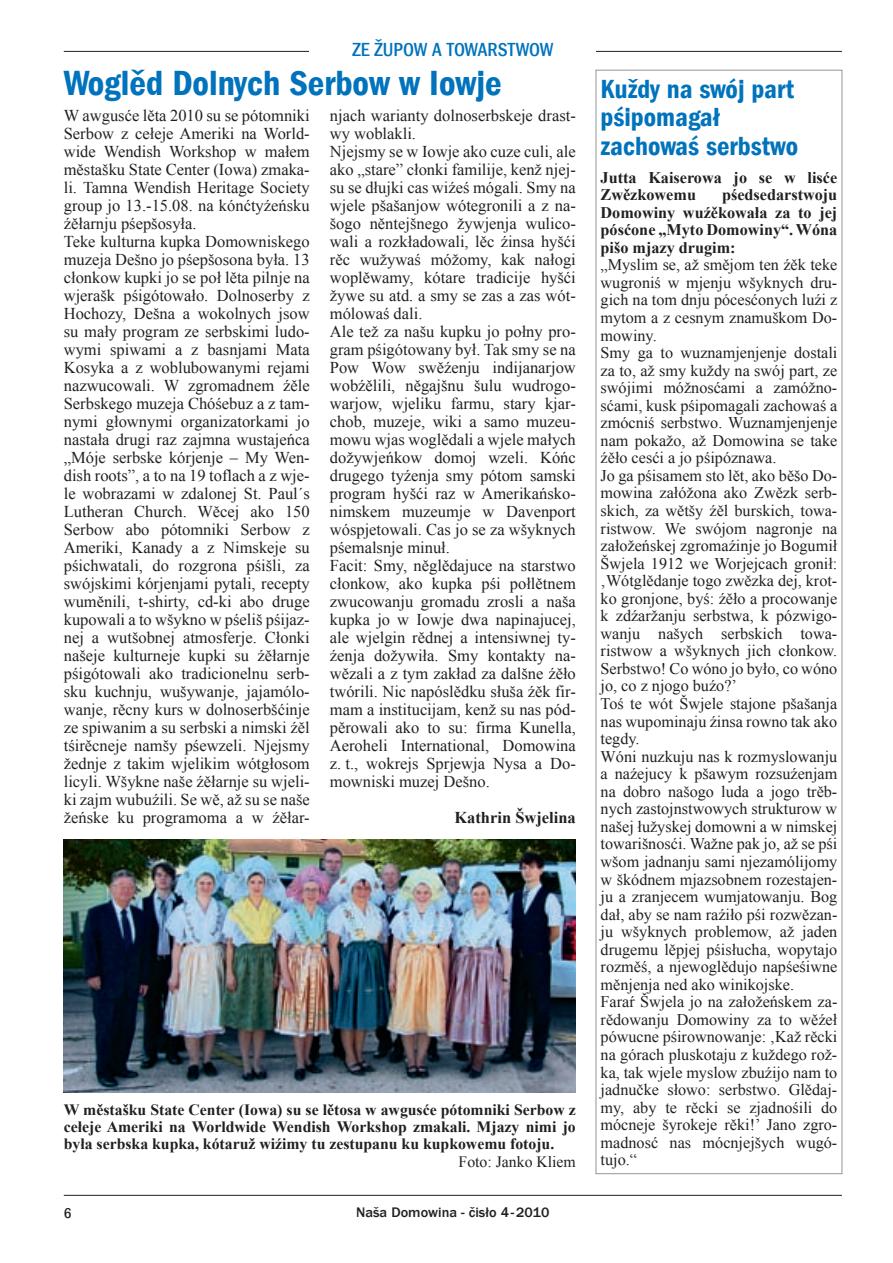
<style>
.page{position:relative;width:893px;height:1263px;background:#fff}
.page>*{position:absolute;margin:0;border:0;box-sizing:border-box;transform-origin:0 0}
.t1{font:36px "Franklin Gothic LT Com Dm Cn";color:#0073bc}
.t2{font:27px/28.5px "Franklin Gothic LT Com Dm Cn";color:#0073bc}
.t3{font:500 condensed 19.5px "Franklin Gothic LT Com";color:#0073bc}
.t4{font:16.5px/18px "Times New Roman";color:#231f20}
.t5{font:700 16.5px "Times New Roman";color:#231f20}
.t6{font:16.2px/17.5px "Times New Roman";color:#231f20}
.t7{font:700 16.2px/17.5px "Times New Roman";color:#231f20}
.t8{font:700 15.75px/17.2px "Times New Roman";color:#231f20;text-align:justify}
.t9{font:15.75px "Times New Roman";color:#231f20}
.t10{font:500 condensed 15px "Franklin Gothic LT Com";color:#231f20}
.t11{font:500 14.25px "Franklin Gothic LT Com";color:#231f20}
</style>
<div class="page">
<hr style="left:64px;top:51px;width:778px;height:1px;background:#231f20">
<hr style="left:64px;top:1195px;width:778px;height:1px;background:#231f20">
<div style="left:310px;top:43px;width:286px;height:13px;background:#fff"></div>
<img style="left:64px;top:839px;width:512px;height:254px">
<p class="t3" style="left:352px;top:38px;width:202px">ZE ŽUPOW A TOWARST WOW</p>
<h1 class="t1" style="left:64px;top:62px;width:439px">Woglěd Dolnych Serbow w Iowje</h1>
<p class="t4" style="left:64px;top:106px;width:247px">W awgusće lěta 2010 su se pótomniki Serbow z cełeje Ameriki na World&shy;wide Wendish Workshop w małem městašku State Center (Iowa) zmaka&shy;li. Tamna Wendish Heritage Society group jo 13.-15.08. na kónćtyźeńsku źěłarnju pśepšosyła.<br>Teke kulturna kupka Domowniskego muzeja Dešno jo pśepšosona była. 13 cłonkow kupki jo se poł lěta pilnje na wjerašk pśigótowało. Dolnoserby z Hochozy, Dešna a wokolnych jsow su mały program ze serbskimi ludo&shy;wymi spiwami a z basnjami Mata Kosyka a z woblubowanymi rejami nazwucowali. W zgromadnem źěle Serbskego muzeja Chóśebuz a z tam&shy;nymi głownymi organizatorkami jo nastała drugi raz zajmna wustajeńca „Móje serbske kórjenje – My Wen&shy;dish roots”, a to na 19 toflach a z wje&shy;le wobrazami w zdalonej St. Paul´s Lutheran Church. Wěcej ako 150<br>Serbow abo pótomniki Serbow z Ameriki, Kanady a z Nimskeje su pśichwatali, do rozgrona pśišli, za swójskimi kórjenjami pytali, recepty wuměnili, t-shirty, cd-ki abo druge kupowali a to wšykno w pśeliš pśijaz&shy;nej a wutšobnej atmosferje. Cłonki našeje kulturneje kupki su źěłarnje pśigótowali ako tradicionelnu serb&shy;sku kuchnju, wušywanje, jajamólo&shy;wanje, rěcny kurs w dolnoserbšćinje ze spiwanim a su serbski a nimski źěl tśirěcneje namšy pśewzeli. Njejsmy žednje z takim wjelikim wótgłosom licyli. Wšykne naše źěłarnje su wjeli&shy;ki zajm wubuźili. Se wě, až su se naše žeńske ku programoma a w źěłar-</p>
<p class="t4" style="left:330px;top:106px;width:247px">njach warianty dolnoserbskeje drast&shy;wy woblakli.<br>Njejsmy se w Iowje ako cuze culi, ale ako „stare” cłonki familije, kenž njej&shy;su se dłujki cas wiźeś mógali. Smy na wjele pšašanjow wótegronili a z na&shy;šogo něntejšnego žywjenja wulico&shy;wali a rozkładowali, lěc źinsa hyšći rěc wužywaś móžomy, kak nałogi woplěwamy, kótare tradicije hyšći žywe su atd. a smy se zas a zas wót&shy;mólowaś dali.<br>Ale tež za našu kupku jo połny pro&shy;gram pśigótowany był. Tak smy se na<br>Pow Wow swěźenju indijanarjow wobźělili, něgajšnu šulu wudrogo&shy;warjow, wjeliku farmu, stary kjar&shy;chob, muzeje, wiki a samo muzeu&shy;mowu wjas woglědali a wjele małych dožywjeńkow domoj wzeli. Kóńc drugego tyźenja smy pótom samski program hyšći raz w Amerikańsko&shy;nimskem muzeumje w Davenport wóspjetowali. Cas jo se za wšyknych pśemalsnje minuł.<br>Facit: Smy, něglědajuce na starstwo cłonkow, ako kupka pśi połlětnem zwucowanju gromadu zrosli a naša kupka jo w Iowje dwa napinajucej, ale wjelgin rědnej a intensiwnej ty&shy;źenja dožywiła. Smy kontakty na&shy;wězali a z tym zakład za dalšne źěło twórili. Nic napóslědku słuša źěk fir&shy;mam a institucijam, kenž su nas pód&shy;pěrowali ako to su: firma Kunella,<br>Aeroheli International, Domowina z. t., wokrejs Sprjewja Nysa a Do&shy;mowniski muzej Dešno.</p>
<p class="t5" style="left:454px;top:806px;width:123px">Kathrin Šwjelina</p>
<p class="t8" style="left:64px;top:1100px;width:514px">W městašku State Center (Iowa) su se lětosa w awgusće pótomniki Serbow z cełeje Ameriki na Worldwide Wendish Workshop zmakali. Mjazy nimi jo była serbska kupka, kótaruž wiźimy tu zestupanu ku kupkowemu fotoju.</p>
<p class="t9" style="left:459px;top:1151px;width:119px">Foto: Janko Kliem</p>
<p class="t10" style="left:64px;top:1204px;width:9px">6</p>
<p class="t11" style="left:356px;top:1205px;width:195px">Naša Domowina - čisło 4-2010</p>
<h2 class="t2" style="left:601px;top:74px;width:199px">Kuždy na swój part pśipomagał zachowaś serbstwo</h2>
<p class="t7" style="left:601px;top:168px;width:238px">Jutta Kaiserowa jo se w lisće<br>Zwězkowemu</p>
<p class="t7" style="left:601px;top:186px;width:238px;text-align:justify;text-indent:121px">pśedsedarstwoju Domowiny wuźěkowała za to jej pósćone „Myto Domowiny“. Wóna pišo mjazy drugim:</p>
<p class="t6" style="left:601px;top:256px;width:238px">„Myslim se, až smějom ten źěk teke wugroniś w mjenju wšyknych dru&shy;gich na tom dnju pócesćonych luźi z mytom a z cesnym znamuškom Do&shy;mowiny.<br>Smy ga to wuznamjenjenje dostali za to, až smy kuždy na swój part, ze swójimi móžnosćami a zamóžno&shy;sćami, kusk pśipomagali zachowaś a zmócniś serbstwo. Wuznamjenjenje nam pokažo, až Domowina se take źěło cesći a jo pśipóznawa.<br>Jo ga pśisamem sto lět, ako běšo Do&shy;mowina załóžona ako Zwězk serb&shy;skich, za wětšy źěl burskich, towa&shy;ristwow. We swójom nagronje na załožeńskej zgromaźinje jo Bogumił<br>Šwjela 1912 we Worjejcach gronił: ‚Wótglědanje togo zwězka dej, krot&shy;ko gronjone, byś: źěło a procowanje k zdźaržanju serbstwa, k pózwigo&shy;wanju našych serbskich towa&shy;ristwow a wšyknych jich cłonkow.<br>Serbstwo! Co wóno jo było, co wóno jo, co z njogo buźo?’<br>Toś te wót Šwjele stajone pšašanja nas wupominaju źinsa rowno tak ako tegdy.<br>Wóni nuzkuju nas k rozmyslowanju a naźejucy k pšawym rozsuźenjam na dobro našogo luda a jogo trěb&shy;nych zastojnstwowych strukturow w našej łužyskej domowni a w nimskej towarišnosći. Wažne pak jo, až se pśi wšom jadnanju sami njezamólijomy w škódnem mjazsobnem rozestajen&shy;ju a zranjecem wumjatowanju. Bog dał, aby se nam raźiło pśi rozwězan&shy;ju wšyknych problemow, až jaden drugemu lěpjej pśisłucha, wopytajo rozměś, a njewoglědujo napśeśiwne měnjenja ned ako winikojske.<br>Faraŕ Šwjela jo na załožeńskem za&shy;rědowanju Domowiny za to wěźeł pówucne pśirownowanje: ‚Kaž rěcki na górach pluskotaju z kuždego rož&shy;ka, tak wjele myslow zbuźijo nam to jadnučke słowo: serbstwo. Glědaj&shy;my, aby te rěcki se zjadnośili do mócneje šyrokeje rěki!’ Jano zgro&shy;madnosć nas mócnjejšych wugó&shy;tujo.“</p>
</div>
